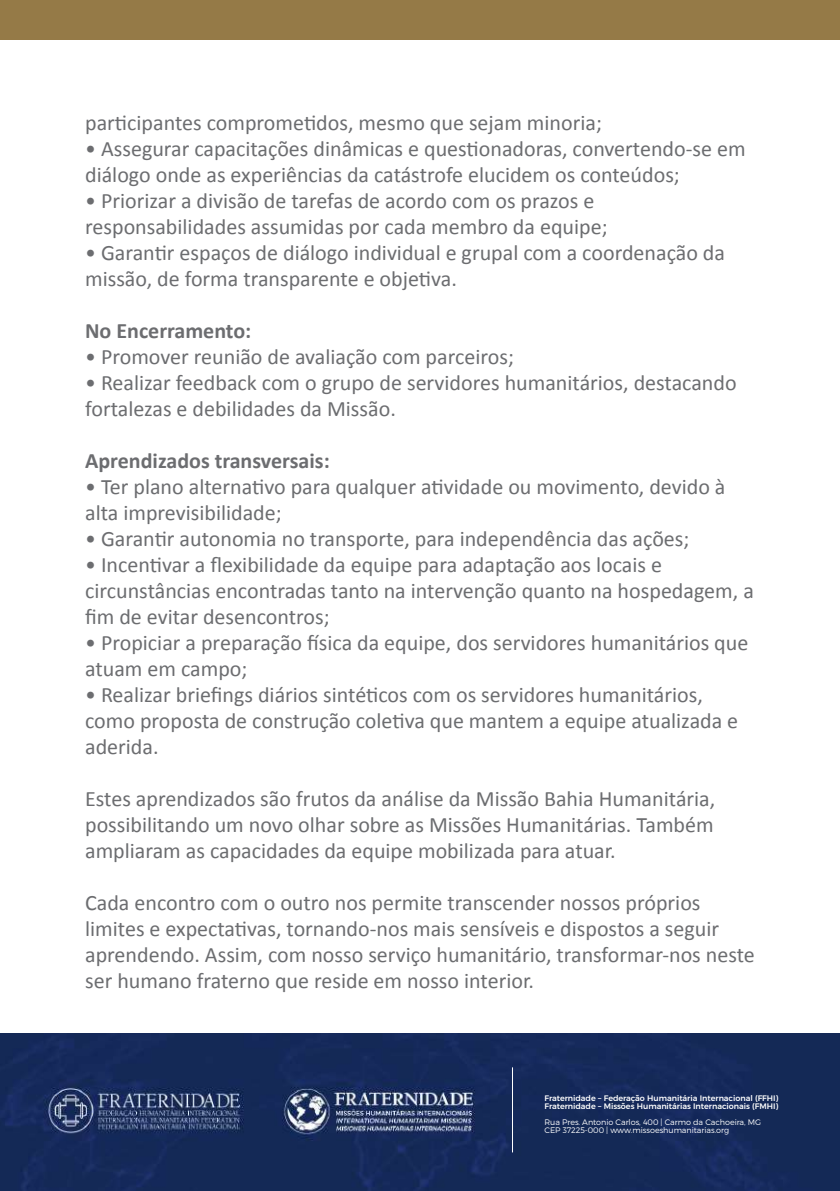
<style>
.page{position:relative;width:840px;height:1191px;background:#fff}
.page>*{position:absolute;margin:0;border:0;box-sizing:border-box;transform-origin:0 0}
.t1{font:22px/26px "Calibri";color:#6c6d70}
.t2{font:700 22px "Calibri";color:#6c6d70}
.t3{font:500 8px/8px "Montserrat";letter-spacing:-.005em;color:#fff}
.t4{font:300 8px/8px "Montserrat";letter-spacing:-.005em;color:#fff}
</style>
<div class="page">
<img style="left:0;top:1033px;width:839px;height:158px">
<hr style="left:511px;top:1067px;width:1px;height:85px;background:#fff">
<div style="left:0;top:0;width:839px;height:40px;background:#957a47"></div>
<p class="t1" style="left:85px;top:109px;width:518px">participantes comprometidos, mesmo que sejam minoria;</p>
<p class="t1" style="left:85px;top:135px;width:661px">• Assegurar capacitações dinâmicas e questionadoras, convertendo-se em diálogo onde as experiências da catástrofe elucidem os conteúdos;</p>
<p class="t1" style="left:85px;top:187px;width:523px">• Priorizar a divisão de tarefas de acordo com os prazos e responsabilidades assumidas por cada membro da equipe;</p>
<p class="t1" style="left:85px;top:239px;width:641px">• Garantir espaços de diálogo individual e grupal com a coordenação da missão, de forma transparente e objetiva.</p>
<p class="t2" style="left:85px;top:317px;width:168px">No Encerramento:</p>
<p class="t1" style="left:85px;top:343px;width:430px">• Promover reunião de avaliação com parceiros;</p>
<p class="t1" style="left:85px;top:369px;width:652px">• Realizar feedback com o grupo de servidores humanitários, destacando fortalezas e debilidades da Missão.</p>
<p class="t2" style="left:85px;top:447px;width:246px">Aprendizados transversais:</p>
<p class="t1" style="left:85px;top:473px;width:641px">• Ter plano alternativo para qualquer atividade ou movimento, devido à alta imprevisibilidade;</p>
<p class="t1" style="left:85px;top:525px;width:605px">• Garantir autonomia no transporte, para independência das ações;</p>
<p class="t1" style="left:85px;top:551px;width:670px">• Incentivar a flexibilidade da equipe para adaptação aos locais e circunstâncias encontradas tanto na intervenção quanto na hospedagem, a fim de evitar desencontros;</p>
<p class="t1" style="left:85px;top:629px;width:664px">• Propiciar a preparação física da equipe, dos servidores humanitários que atuam em campo;</p>
<p class="t1" style="left:85px;top:681px;width:654px">• Realizar briefings diários sintéticos com os servidores humanitários, como proposta de construção coletiva que mantem a equipe atualizada e aderida.</p>
<p class="t1" style="left:85px;top:785px;width:631px;text-align:justify">Estes aprendizados são frutos da análise da Missão Bahia Humanitária, possibilitando um novo olhar sobre as Missões Humanitárias. Também ampliaram as capacidades da equipe mobilizada para atuar.</p>
<p class="t1" style="left:85px;top:889px;width:670px">Cada encontro com o outro nos permite transcender nossos próprios limites e expectativas, tornando-nos mais sensíveis e dispostos a seguir aprendendo. Assim, com nosso serviço humanitário, transformar-nos neste ser humano fraterno que reside em nosso interior.</p>
<p class="t3" style="left:544px;top:1093px;width:235px">Fraternidade – Federação Humanitária Internacional (FFHI)<br>Fraternidade – Missões Humanitárias Internacionais (FMHI)</p>
<p class="t4" style="left:544px;top:1118px;width:218px">Rua Pres. Antonio Carlos, 400 | Carmo da Cachoeira, MG<br>CEP 37225-000 | www.missoeshumanitarias.org</p>
</div>
